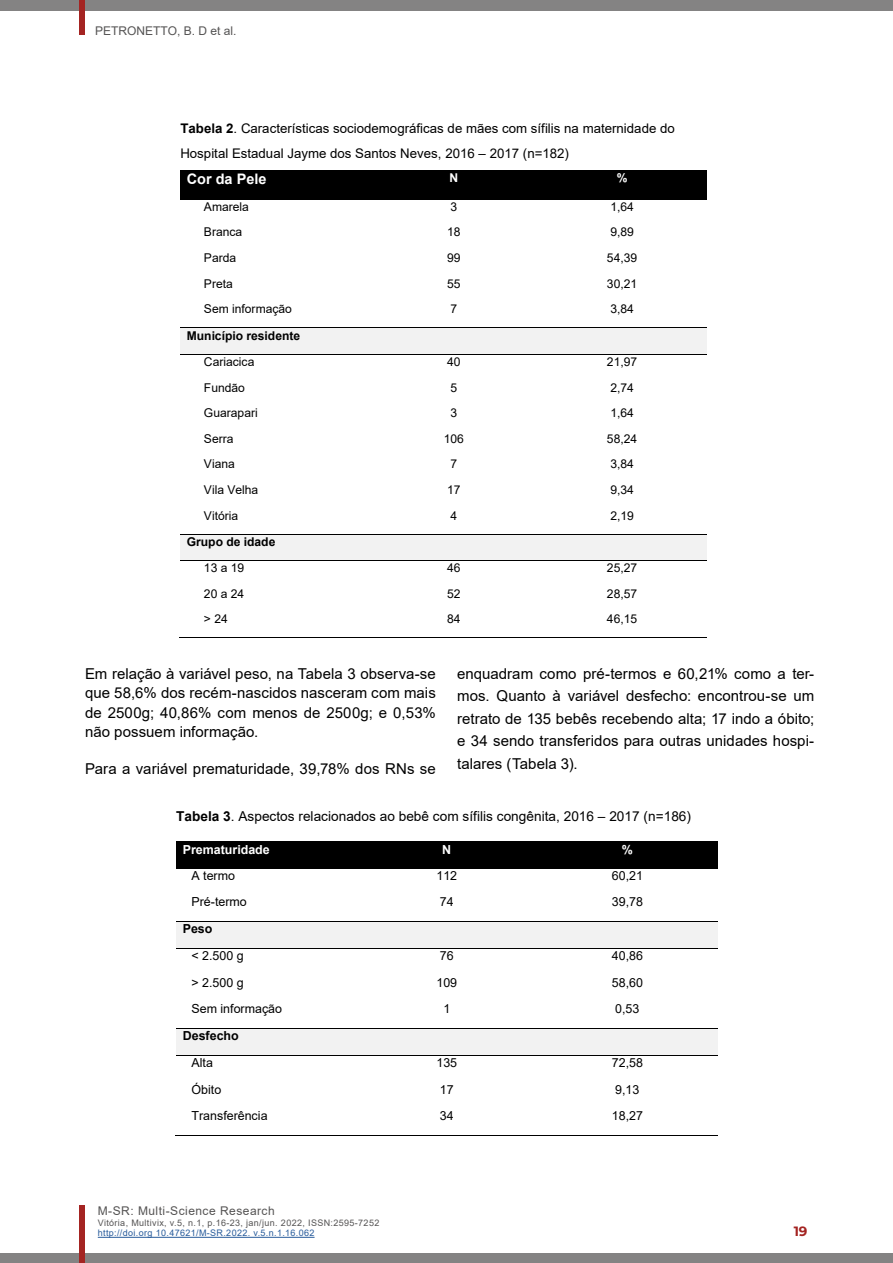
<style>
.page{position:relative;width:893px;height:1263px;background:#fff}
.page>*{position:absolute;margin:0;border:0;box-sizing:border-box;transform-origin:0 0}
.t1{font:15px/22.5px "Arial";letter-spacing:.005em;color:#000;text-align:justify}
.t2{font:700 14.55px "Arial";color:#fff}
.t3{font:13.65px "Arial";color:#000}
.t4{font:700 13.5px "Montserrat";color:#a42422}
.t5{font:13.2px/24.9px "Arial";color:#000}
.t6{font:12.45px "Arial";color:#000}
.t7{font:700 12.45px "Arial";color:#fff}
.t8{font:700 12.45px "Arial";color:#000}
.t9{font:12.15px "Arial";color:#000}
.t10{font:700 12.15px "Arial";color:#000}
.t11{font:700 12.15px "Arial";color:#fff}
.t12{font:12px "Arial";letter-spacing:.04em;color:#555454}
.t13{font:12px "Arial";color:#555454}
.t14{font:9px "Arial";letter-spacing:.04em;color:#555454}
.t15{font:9px "Arial";letter-spacing:.04em;color:#275b9b}
.s1{font-weight:700}
</style>
<div class="page">
<div style="left:0;top:0;width:893px;height:11px;background:#848383"></div>
<div style="left:0;top:1253px;width:893px;height:10px;background:#848383"></div>
<div style="left:80px;top:0;width:5px;height:35px;background:#a42422"></div>
<div style="left:80px;top:1205px;width:5px;height:58px;background:#a42422"></div>
<div style="left:180px;top:171px;width:190px;height:29px;background:#000"></div>
<div style="left:370px;top:171px;width:167px;height:29px;background:#000"></div>
<div style="left:538px;top:171px;width:168px;height:29px;background:#000"></div>
<hr style="left:180px;top:170px;width:190px;height:1px;background:#000">
<hr style="left:370px;top:170px;width:167px;height:1px;background:#000">
<hr style="left:538px;top:170px;width:168px;height:1px;background:#000">
<svg style="left:537px;top:170px;width:1px;height:30px"></svg>
<div style="left:180px;top:328px;width:526px;height:26px;background:#f2f2f2"></div>
<hr style="left:180px;top:328px;width:190px;height:1px;background:#000">
<hr style="left:371px;top:328px;width:167px;height:1px;background:#000">
<hr style="left:538px;top:328px;width:168px;height:1px;background:#000">
<hr style="left:180px;top:354px;width:190px;height:1px;background:#000">
<hr style="left:371px;top:354px;width:167px;height:1px;background:#000">
<hr style="left:538px;top:354px;width:168px;height:1px;background:#000">
<div style="left:180px;top:534px;width:526px;height:26px;background:#f2f2f2"></div>
<hr style="left:180px;top:534px;width:190px;height:1px;background:#000">
<hr style="left:371px;top:534px;width:167px;height:1px;background:#000">
<hr style="left:538px;top:534px;width:168px;height:1px;background:#000">
<hr style="left:180px;top:560px;width:190px;height:1px;background:#000">
<hr style="left:371px;top:560px;width:167px;height:1px;background:#000">
<hr style="left:538px;top:560px;width:168px;height:1px;background:#000">
<hr style="left:179px;top:638px;width:191px;height:1px;background:#000">
<hr style="left:370px;top:638px;width:168px;height:1px;background:#000">
<hr style="left:537px;top:638px;width:169px;height:1px;background:#000">
<div style="left:176px;top:842px;width:180px;height:26px;background:#000"></div>
<div style="left:357px;top:842px;width:180px;height:26px;background:#000"></div>
<div style="left:537px;top:842px;width:181px;height:26px;background:#000"></div>
<hr style="left:176px;top:841px;width:180px;height:1px;background:#000">
<hr style="left:357px;top:841px;width:180px;height:1px;background:#000">
<hr style="left:537px;top:841px;width:181px;height:1px;background:#000">
<svg style="left:356px;top:841px;width:1px;height:27px"></svg>
<div style="left:176px;top:922px;width:361px;height:26px;background:#f2f2f2"></div>
<div style="left:537px;top:922px;width:181px;height:26px;background:#f2f2f2"></div>
<hr style="left:176px;top:921px;width:181px;height:1px;background:#000">
<hr style="left:357px;top:921px;width:180px;height:1px;background:#000">
<hr style="left:538px;top:921px;width:180px;height:1px;background:#000">
<hr style="left:176px;top:948px;width:181px;height:1px;background:#000">
<hr style="left:357px;top:948px;width:180px;height:1px;background:#000">
<hr style="left:538px;top:948px;width:180px;height:1px;background:#000">
<div style="left:176px;top:1028px;width:542px;height:27px;background:#f2f2f2"></div>
<hr style="left:176px;top:1028px;width:181px;height:1px;background:#000">
<hr style="left:357px;top:1028px;width:180px;height:1px;background:#000">
<hr style="left:538px;top:1028px;width:180px;height:1px;background:#000">
<hr style="left:176px;top:1055px;width:181px;height:1px;background:#000">
<hr style="left:357px;top:1055px;width:180px;height:1px;background:#000">
<hr style="left:538px;top:1055px;width:180px;height:1px;background:#000">
<hr style="left:175px;top:1135px;width:182px;height:1px;background:#000">
<hr style="left:356px;top:1135px;width:181px;height:1px;background:#000">
<hr style="left:537px;top:1135px;width:181px;height:1px;background:#000">
<hr style="left:98px;top:1237px;width:217px;height:1px;background:#275b9b">
<p class="t10" style="left:203px;top:18px;width:30px">Total</p>
<p class="t13" style="left:95px;top:23px;width:143px">PETRONETTO, B. D et al.</p>
<p class="t5" style="left:180px;top:115px;width:496px"><span class="s1">Tabela 2</span>. Características sociodemográficas de mães com sífilis na maternidade do<br>Hospital Estadual Jayme dos Santos Neves, 2016 – 2017 (n=182)</p>
<p class="t2" style="left:187px;top:169px;width:81px">Cor da Pele</p>
<p class="t11" style="left:449px;top:169px;width:10px">N</p>
<p class="t11" style="left:617px;top:169px;width:12px">%</p>
<p class="t9" style="left:204px;top:198px;width:47px">Amarela</p>
<p class="t9" style="left:450px;top:198px;width:8px">3</p>
<p class="t9" style="left:610px;top:198px;width:25px">1,64</p>
<p class="t9" style="left:204px;top:224px;width:40px">Branca</p>
<p class="t9" style="left:447px;top:224px;width:15px">18</p>
<p class="t9" style="left:610px;top:224px;width:25px">9,89</p>
<p class="t9" style="left:204px;top:249px;width:34px">Parda</p>
<p class="t9" style="left:447px;top:249px;width:15px">99</p>
<p class="t9" style="left:607px;top:249px;width:32px">54,39</p>
<p class="t9" style="left:204px;top:275px;width:30px">Preta</p>
<p class="t9" style="left:447px;top:275px;width:15px">55</p>
<p class="t9" style="left:607px;top:275px;width:32px">30,21</p>
<p class="t9" style="left:204px;top:301px;width:90px">Sem informação</p>
<p class="t9" style="left:450px;top:301px;width:8px">7</p>
<p class="t9" style="left:610px;top:301px;width:25px">3,84</p>
<p class="t10" style="left:187px;top:327px;width:115px">Município residente</p>
<p class="t9" style="left:204px;top:353px;width:52px">Cariacica</p>
<p class="t9" style="left:447px;top:353px;width:15px">40</p>
<p class="t9" style="left:607px;top:353px;width:32px">21,97</p>
<p class="t9" style="left:204px;top:379px;width:43px">Fundão</p>
<p class="t9" style="left:450px;top:379px;width:8px">5</p>
<p class="t9" style="left:610px;top:379px;width:25px">2,74</p>
<p class="t9" style="left:204px;top:404px;width:55px">Guarapari</p>
<p class="t9" style="left:450px;top:404px;width:8px">3</p>
<p class="t9" style="left:610px;top:404px;width:25px">1,64</p>
<p class="t9" style="left:204px;top:430px;width:31px">Serra</p>
<p class="t9" style="left:444px;top:430px;width:22px">106</p>
<p class="t9" style="left:607px;top:430px;width:32px">58,24</p>
<p class="t9" style="left:204px;top:456px;width:32px">Viana</p>
<p class="t9" style="left:450px;top:456px;width:8px">7</p>
<p class="t9" style="left:610px;top:456px;width:25px">3,84</p>
<p class="t9" style="left:204px;top:481px;width:56px">Vila Velha</p>
<p class="t9" style="left:447px;top:481px;width:15px">17</p>
<p class="t9" style="left:610px;top:481px;width:25px">9,34</p>
<p class="t9" style="left:204px;top:507px;width:36px">Vitória</p>
<p class="t9" style="left:450px;top:507px;width:8px">4</p>
<p class="t9" style="left:610px;top:507px;width:25px">2,19</p>
<p class="t10" style="left:187px;top:533px;width:90px">Grupo de idade</p>
<p class="t9" style="left:204px;top:559px;width:42px">13 a 19</p>
<p class="t9" style="left:447px;top:559px;width:15px">46</p>
<p class="t9" style="left:607px;top:559px;width:32px">25,27</p>
<p class="t9" style="left:204px;top:585px;width:42px">20 a 24</p>
<p class="t9" style="left:447px;top:585px;width:15px">52</p>
<p class="t9" style="left:607px;top:585px;width:32px">28,57</p>
<p class="t9" style="left:204px;top:611px;width:25px">&gt; 24</p>
<p class="t9" style="left:447px;top:611px;width:15px">84</p>
<p class="t9" style="left:607px;top:611px;width:32px">46,15</p>
<p class="t1" style="left:457px;top:662px;width:359px">enquadram como pré-termos e 60,21% como a ter&shy;mos. Quanto à variável desfecho: encontrou-se um retrato de 135 bebês recebendo alta; 17 indo a óbito; e 34 sendo transferidos para outras unidades hospi&shy;talares (Tabela 3).</p>
<p class="t3" style="left:176px;top:806px;width:516px"><span class="s1">Tabela 3</span>. Aspectos relacionados ao bebê com sífilis congênita, 2016 – 2017 (n=186)</p>
<p class="t7" style="left:183px;top:840px;width:89px">Prematuridade</p>
<p class="t7" style="left:442px;top:840px;width:10px">N</p>
<p class="t7" style="left:622px;top:840px;width:13px">%</p>
<p class="t6" style="left:192px;top:867px;width:45px">A termo</p>
<p class="t6" style="left:436px;top:867px;width:22px">112</p>
<p class="t6" style="left:612px;top:867px;width:33px">60,21</p>
<p class="t6" style="left:192px;top:893px;width:57px">Pré-termo</p>
<p class="t6" style="left:440px;top:893px;width:15px">74</p>
<p class="t6" style="left:612px;top:893px;width:33px">39,78</p>
<p class="t8" style="left:183px;top:920px;width:31px">Peso</p>
<p class="t6" style="left:192px;top:947px;width:54px">&lt; 2.500 g</p>
<p class="t6" style="left:440px;top:947px;width:15px">76</p>
<p class="t6" style="left:612px;top:947px;width:33px">40,86</p>
<p class="t6" style="left:192px;top:974px;width:54px">&gt; 2.500 g</p>
<p class="t6" style="left:436px;top:974px;width:22px">109</p>
<p class="t6" style="left:612px;top:974px;width:33px">58,60</p>
<p class="t6" style="left:192px;top:1000px;width:92px">Sem informação</p>
<p class="t6" style="left:443px;top:1000px;width:8px">1</p>
<p class="t6" style="left:615px;top:1000px;width:26px">0,53</p>
<p class="t8" style="left:183px;top:1027px;width:58px">Desfecho</p>
<p class="t6" style="left:192px;top:1054px;width:23px">Alta</p>
<p class="t6" style="left:436px;top:1054px;width:22px">135</p>
<p class="t6" style="left:612px;top:1054px;width:33px">72,58</p>
<p class="t6" style="left:192px;top:1081px;width:31px">Óbito</p>
<p class="t6" style="left:440px;top:1081px;width:15px">17</p>
<p class="t6" style="left:615px;top:1081px;width:26px">9,13</p>
<p class="t6" style="left:192px;top:1107px;width:78px">Transferência</p>
<p class="t6" style="left:440px;top:1107px;width:15px">34</p>
<p class="t6" style="left:612px;top:1107px;width:33px">18,27</p>
<p class="t1" style="left:85px;top:663px;width:352px;line-height:19.5px">Em relação à variável peso, na Tabela 3 observa-se que 58,6% dos recém-nascidos nasceram com mais de 2500g; 40,86% com menos de 2500g; e 0,53% não possuem informação.</p>
<p class="t1" style="left:85px;top:757px;width:352px">Para a variável prematuridade, 39,78% dos RNs se</p>
<p class="t12" style="left:98px;top:1202px;width:178px">M-SR: Multi-Science Research</p>
<p class="t14" style="left:98px;top:1216px;width:283px">Vitória, Multivix, v.5, n.1, p.16-23, jan/jun. 2022, ISSN:2595-7252</p>
<p class="t15" style="left:98px;top:1227px;width:218px">http://doi.org 10.47621/M-SR.2022. v.5.n.1.16.062</p>
<p class="t4" style="left:794px;top:1221px;width:15px">19</p>
</div>
